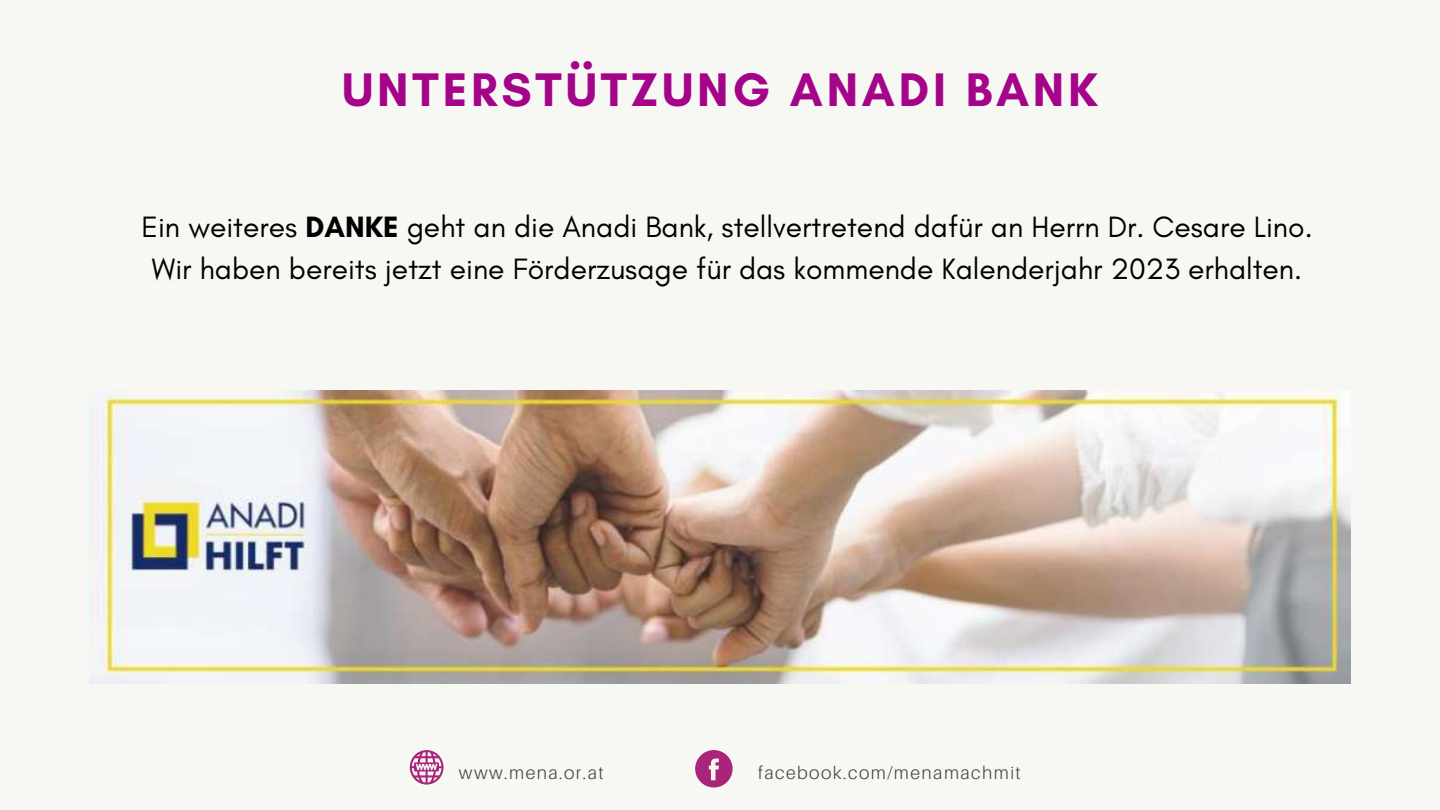
<style>
.page{position:relative;width:1440px;height:810px;background:#f7f8f3}
.page>*{position:absolute;margin:0;border:0;box-sizing:border-box;transform-origin:0 0}
.t1{font:700 48px "Glacial Indifference";letter-spacing:.08em;color:#a4038a}
.t2{font:30px/42px "Glacial Indifference";color:#000;text-align:center}
.t3{font:300 18px "Aileron";letter-spacing:.08em;color:#444440}
.s1{font-weight:700}
</style>
<div class="page">
<svg style="left:410px;top:750px;width:34px;height:35px"></svg>
<svg style="left:695px;top:750px;width:38px;height:38px"></svg>
<img style="left:90px;top:390px;width:1260px;height:294px">
<h1 class="t1" style="left:342px;top:60px;width:757px">UNTERSTÜTZUNG ANADI BANK</h1>
<p class="t2" style="left:141px;top:205px;width:1173px">Ein weiteres <span class="s1">DANKE</span> geht an die Anadi Bank, stellvertretend dafür an Herrn Dr. Cesare Lino.<br>Wir haben bereits jetzt eine Förderzusage für das kommende Kalenderjahr 2023 erhalten.</p>
<p class="t3" style="left:459px;top:761px;width:146px">www.mena.or.at</p>
<p class="t3" style="left:758px;top:761px;width:264px">facebook.com/menamachmit</p>
</div>
